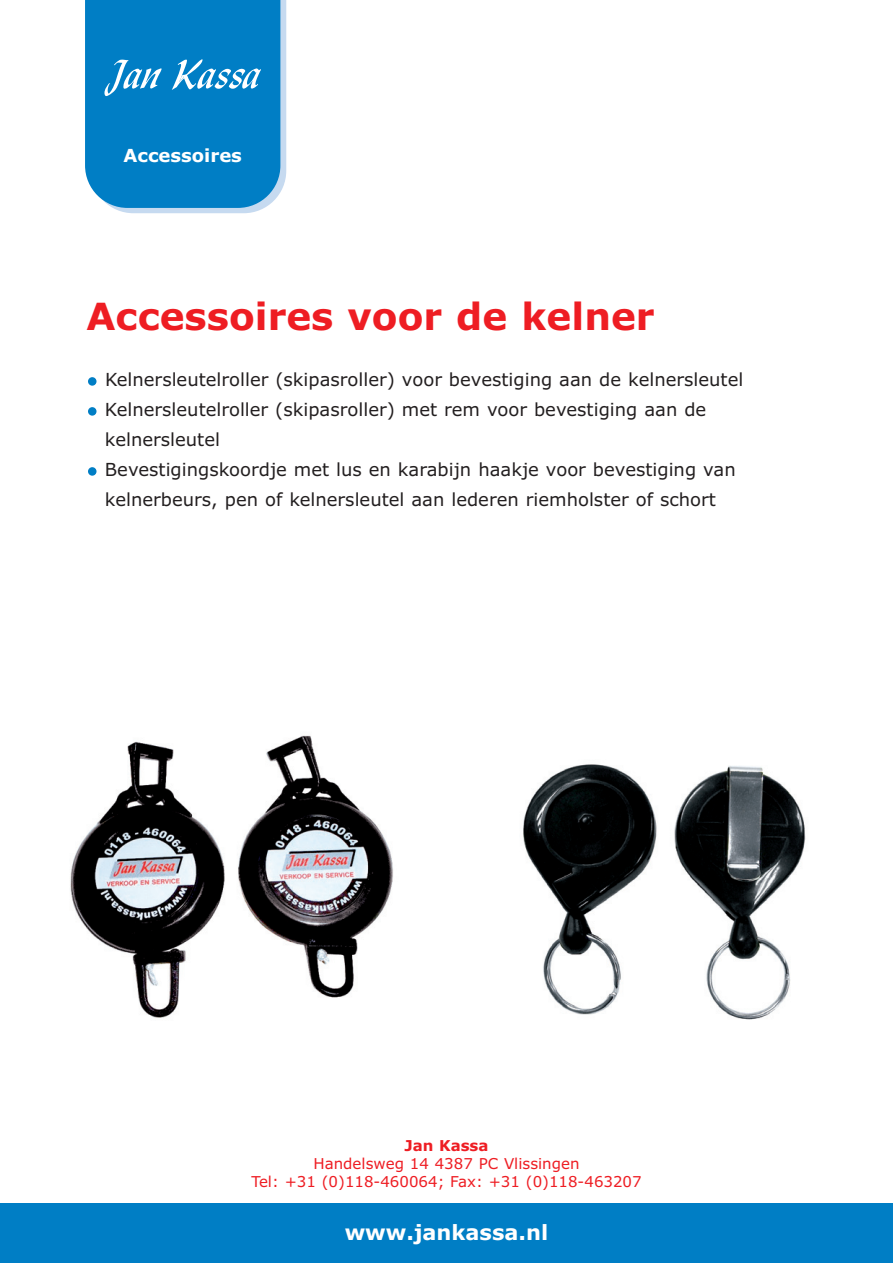
<style>
.page{position:relative;width:893px;height:1263px;background:#fff}
.page>*{position:absolute;margin:0;border:0;box-sizing:border-box;transform-origin:0 0}
.t1{font:700 37.5px "Verdana";color:#ee1d23}
.t2{font:700 21px "Verdana";color:#fff}
.t3{font:18px/30px "Verdana";color:#231f20}
.t4{font:700 18px "Verdana";color:#fff}
.t5{font:15px/18px "Verdana";color:#ee1d23;text-align:center}
.t6{font:700 15px "Verdana";color:#ee1d23}
</style>
<div class="page">
<img style="left:70px;top:735px;width:323px;height:283px">
<img style="left:523px;top:764px;width:283px;height:256px">
<svg style="left:85px;top:0;width:201px;height:213px;background:#1588c9"></svg>
<div style="left:0;top:1204px;width:893px;height:59px;background:#007ec5"></div>
<div style="left:88px;top:467px;width:9px;height:9px;background:#007ec5;border-radius:50%"></div>
<div style="left:88px;top:407px;width:9px;height:9px;background:#007ec5;border-radius:50%"></div>
<div style="left:88px;top:377px;width:9px;height:9px;background:#007ec5;border-radius:50%"></div>
<p class="t4" style="left:123px;top:148px;width:120px">Accessoires</p>
<h1 class="t1" style="left:87px;top:302px;width:570px">Accessoires voor de kelner</h1>
<p class="t3" style="left:105px;top:366px;width:640px">Kelnersleutelroller (skipasroller) voor bevestiging aan de kelnersleutel Kelnersleutelroller (skipasroller) met rem voor bevestiging aan de kelnersleutel<br>Bevestigingskoordje met lus en karabijn haakje voor bevestiging van kelnerbeurs, pen of kelnersleutel aan lederen riemholster of schort</p>
<p class="t6" style="left:404px;top:1140px;width:86px">Jan Kassa</p>
<p class="t5" style="left:251px;top:1156px;width:392px">Handelsweg 14 4387 PC Vlissingen<br>Tel: +31 (0)118-460064; Fax: +31 (0)118-463207</p>
<p class="t2" style="left:345px;top:1224px;width:205px">www.jankassa.nl</p>
</div>
